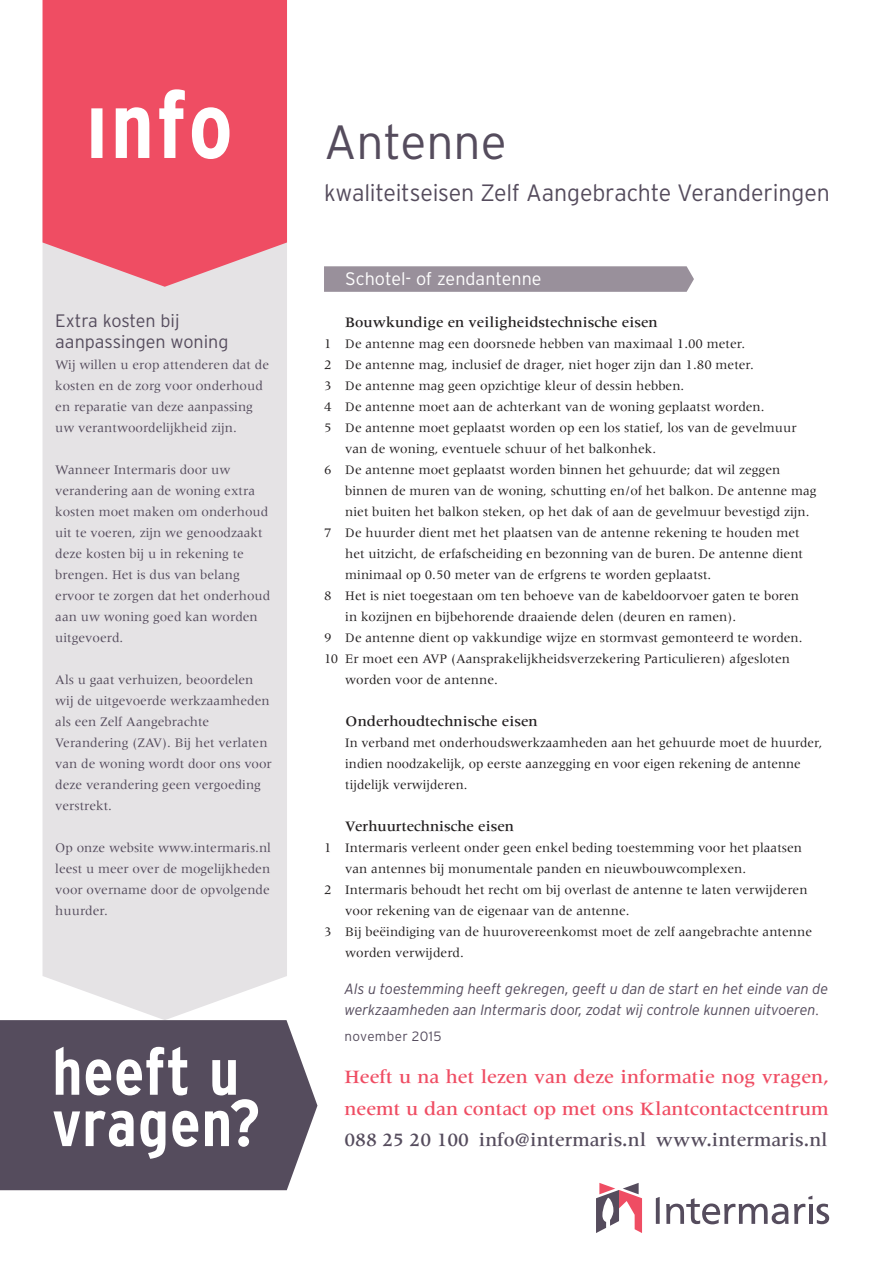
<style>
.page{position:relative;width:893px;height:1263px;background:#fff}
.page>*{position:absolute;margin:0;border:0;box-sizing:border-box;transform-origin:0 0}
.t1{font:300 48px "Interstate";color:#554c5d}
.t2{font:300 23.7px "Interstate";letter-spacing:-.01em;color:#554c5d}
.t3{font:500 19.5px/31.5px "Meridien LT Std";color:#ef4d63}
.t4{font:500 19.5px "Meridien LT Std";color:#554c5d}
.t5{font:300 18px/21px "Interstate";color:#554c5d}
.t6{font:300 18px "Interstate";color:#fff}
.t7{font:500 15px "Meridien LT Std";color:#231f20}
.t8{font:italic 300 14.85px/21px "Interstate";letter-spacing:-.005em;color:#554c5d}
.t9{font:13.5px/21px "Meridien LT Std";color:#231f20}
.t10{font:13.5px/21px "Meridien LT Std";color:#554c5d}
.t11{font:300 13.5px "Interstate";letter-spacing:.025em;color:#554c5d}
.s1{font-family:"Meridien LT Std";font-weight:500}
</style>
<div class="page">
<div style="left:43px;top:287px;width:244px;height:733px;background:#e5e3e5"></div>
<svg style="left:43px;top:0;width:244px;height:287px;background:#ee5a6e"></svg>
<svg style="left:91px;top:89px;width:139px;height:70px"></svg>
<svg style="left:0;top:1020px;width:317px;height:170px;background:#625a69"></svg>
<svg style="left:53px;top:1047px;width:205px;height:112px"></svg>
<svg style="left:656px;top:1197px;width:4px;height:27px"></svg>
<svg style="left:666px;top:1195px;width:163px;height:29px"></svg>
<svg style="left:596px;top:1183px;width:46px;height:50px"></svg>
<svg style="left:324px;top:266px;width:370px;height:26px;background:#9b929d"></svg>
<h3 class="t5" style="left:55px;top:310px;width:175px">Extra kosten bij aanpassingen woning</h3>
<p class="t10" style="left:55px;top:354px;width:215px">Wij willen u erop attenderen dat de kosten en de zorg voor onderhoud en reparatie van deze aanpassing uw verantwoordelijkheid zijn.</p>
<p class="t10" style="left:55px;top:459px;width:217px">Wanneer Intermaris door uw verandering aan de woning extra kosten moet maken om onderhoud uit te voeren, zijn we genoodzaakt deze kosten bij u in rekening te brengen. Het is dus van belang ervoor te zorgen dat het onderhoud aan uw woning goed kan worden uitgevoerd.</p>
<p class="t10" style="left:55px;top:669px;width:218px">Als u gaat verhuizen, beoordelen wij de uitgevoerde werkzaamheden als een Zelf Aangebrachte<br>Verandering (ZAV). Bij het verlaten van de woning wordt door ons voor deze verandering geen vergoeding verstrekt.</p>
<p class="t10" style="left:55px;top:837px;width:217px;text-align:justify">Op onze website www.intermaris.nl leest u meer over de mogelijkheden voor overname door de opvolgende huurder.</p>
<h1 class="t1" style="left:324px;top:115px;width:184px">Antenne</h1>
<h2 class="t2" style="left:324px;top:179px;width:507px">kwaliteitseisen Zelf Aangebrachte Veranderingen</h2>
<h3 class="t6" style="left:345px;top:269px;width:198px">Schotel- of zendantenne</h3>
<p class="t7" style="left:345px;top:314px;width:314px">Bouwkundige en veiligheidstechnische eisen</p>
<p class="t9" style="left:324px;top:333px;width:423px">1 De antenne mag een doorsnede hebben van maximaal 1.00 meter.</p>
<p class="t9" style="left:324px;top:354px;width:431px">2 De antenne mag, inclusief de drager, niet hoger zijn dan 1.80 meter.</p>
<p class="t9" style="left:324px;top:375px;width:362px">3 De antenne mag geen opzichtige kleur of dessin hebben.</p>
<p class="t9" style="left:324px;top:396px;width:442px">4 De antenne moet aan de achterkant van de woning geplaatst worden.</p>
<p class="t9" style="left:324px;top:417px;width:474px">5 De antenne moet geplaatst worden op een los statief, los van de gevelmuur</p>
<p class="t9" style="left:345px;top:438px;width:312px">van de woning, eventuele schuur of het balkonhek.</p>
<p class="t9" style="left:324px;top:459px;width:458px">6 De antenne moet geplaatst worden binnen het gehuurde; dat wil zeggen</p>
<p class="t9" style="left:345px;top:480px;width:473px">binnen de muren van de woning, schutting en/of het balkon. De antenne mag</p>
<p class="t9" style="left:345px;top:501px;width:466px">niet buiten het balkon steken, op het dak of aan de gevelmuur bevestigd zijn.</p>
<p class="t9" style="left:324px;top:522px;width:477px">7 De huurder dient met het plaatsen van de antenne rekening te houden met</p>
<p class="t9" style="left:345px;top:543px;width:459px">het uitzicht, de erfafscheiding en bezonning van de buren. De antenne dient</p>
<p class="t9" style="left:345px;top:564px;width:368px">minimaal op 0.50 meter van de erfgrens te worden geplaatst.</p>
<p class="t9" style="left:324px;top:585px;width:477px">8 Het is niet toegestaan om ten behoeve van de kabeldoorvoer gaten te boren</p>
<p class="t9" style="left:345px;top:606px;width:393px">in kozijnen en bijbehorende draaiende delen (deuren en ramen).</p>
<p class="t9" style="left:324px;top:627px;width:480px">9 De antenne dient op vakkundige wijze en stormvast gemonteerd te worden.</p>
<p class="t9" style="left:324px;top:648px;width:468px">10 Er moet een AVP (Aansprakelijkheidsverzekering Particulieren) afgesloten</p>
<p class="t9" style="left:345px;top:669px;width:154px">worden voor de antenne.</p>
<p class="t7" style="left:345px;top:713px;width:194px">Onderhoudtechnische eisen</p>
<p class="t9" style="left:345px;top:732px;width:479px">In verband met onderhoudswerkzaamheden aan het gehuurde moet de huurder, indien noodzakelijk, op eerste aanzegging en voor eigen rekening de antenne tijdelijk verwijderen.</p>
<p class="t7" style="left:345px;top:818px;width:170px">Verhuurtechnische eisen</p>
<p class="t9" style="left:324px;top:837px;width:480px">1 Intermaris verleent onder geen enkel beding toestemming voor het plaatsen</p>
<p class="t9" style="left:345px;top:858px;width:402px">van antennes bij monumentale panden en nieuwbouwcomplexen.</p>
<p class="t9" style="left:324px;top:879px;width:485px">2 Intermaris behoudt het recht om bij overlast de antenne te laten verwijderen</p>
<p class="t9" style="left:345px;top:900px;width:286px">voor rekening van de eigenaar van de antenne.</p>
<p class="t9" style="left:324px;top:921px;width:490px">3 Bij beëindiging van de huurovereenkomst moet de zelf aangebrachte antenne</p>
<p class="t9" style="left:345px;top:942px;width:120px">worden verwijderd.</p>
<p class="t8" style="left:344px;top:978px;width:485px">Als u toestemming heeft gekregen, geeft u dan de start en het einde van de werkzaamheden aan Intermaris door, zodat wij controle kunnen uitvoeren<span class="s1">.</span></p>
<p class="t11" style="left:344px;top:1029px;width:99px">november 2015</p>
<h3 class="t3" style="left:344px;top:1061px;width:486px">Heeft u na het lezen van deze informatie nog vragen, neemt u dan contact op met ons Klantcontactcentrum</h3>
<h3 class="t4" style="left:344px;top:1129px;width:485px">088 25 20 100 info@intermaris.nl www.intermaris.nl</h3>
</div>
